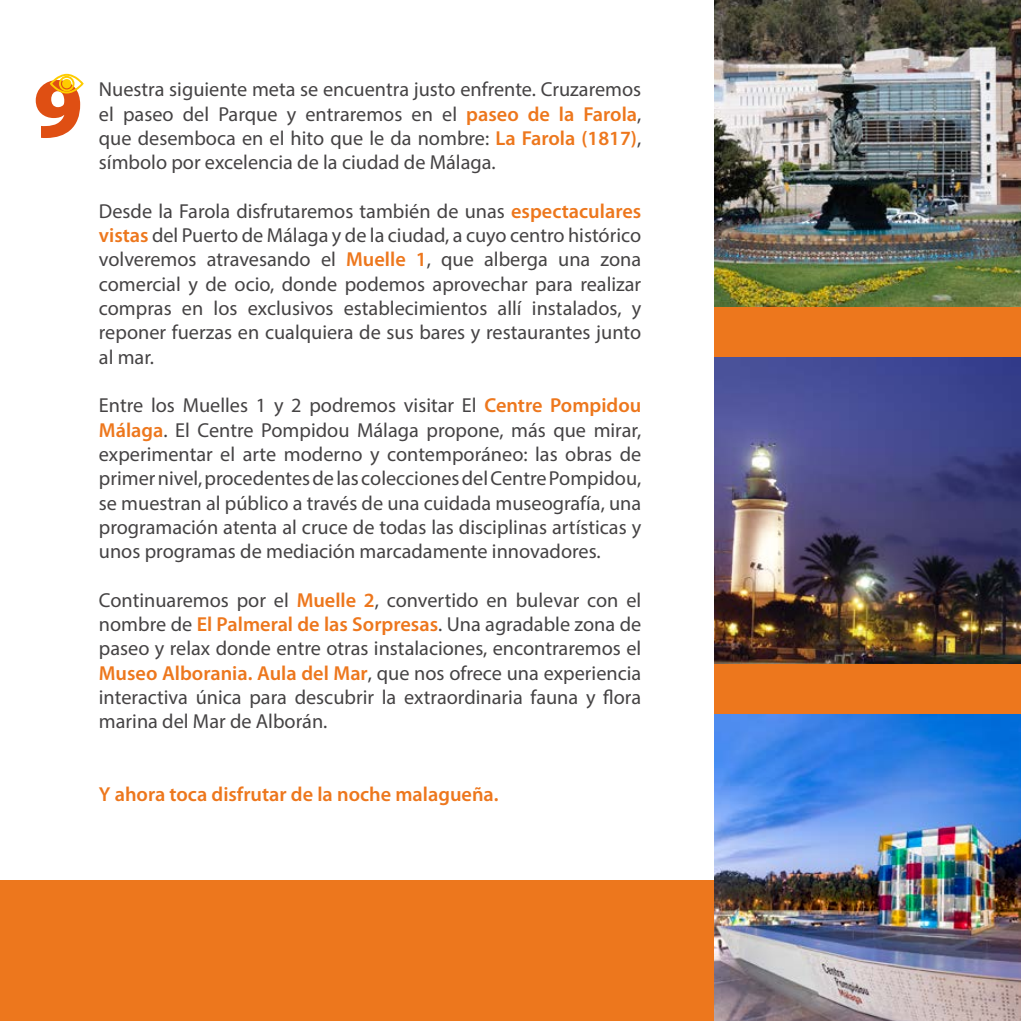
<style>
.page{position:relative;width:1021px;height:1021px;background:#fff}
.page>*{position:absolute;margin:0;border:0;box-sizing:border-box;transform-origin:0 0}
.t1{font:900 86.4px "Myriad Pro";color:#df4f13}
.t2{font:20.25px/24.3px "Myriad Pro";color:#454344;text-align:justify}
.t3{font:600 20.25px "Myriad Pro";color:#ed771d}
.s1{font-weight:600;color:#ed771d}
</style>
<div class="page">
<div style="left:714px;top:0;width:306px;height:1020px;background:#ed771d"></div>
<div style="left:0;top:880px;width:1020px;height:140px;background:#ed771d"></div>
<svg style="left:50px;top:74px;width:34px;height:19px"></svg>
<img style="left:714px;top:714px;width:306px;height:306px">
<img style="left:714px;top:357px;width:306px;height:306px">
<img style="left:714px;top:0;width:306px;height:306px">
<h1 class="t1" style="left:33px;top:59px;width:51px">9</h1>
<p class="t2" style="left:99px;top:77px;width:544px">Nuestra siguiente meta se encuentra justo enfrente. Cruzaremos el paseo del Parque y entraremos en el <span class="s1">paseo de la Farola</span>, que desemboca en el hito que le da nombre: <span class="s1">La Farola (1817)</span>, símbolo por excelencia de la ciudad de Málaga.</p>
<p class="t2" style="left:99px;top:198px;width:544px">Desde la Farola disfrutaremos también de unas <span class="s1">espectaculares vistas</span> del Puerto de Málaga y de la ciudad, a cuyo centro histórico volveremos atravesando el <span class="s1">Muelle 1</span>, que alberga una zona comercial y de ocio, donde podemos aprovechar para realizar compras en los exclusivos establecimientos allí instalados, y reponer fuerzas en cualquiera de sus bares y restaurantes junto al mar.</p>
<p class="t2" style="left:99px;top:393px;width:544px">Entre los Muelles 1 y 2 podremos visitar El <span class="s1">Centre Pompidou Málaga</span>. El Centre Pompidou Málaga propone, más que mirar, experimentar el arte moderno y contemporáneo: las obras de primer nivel, procedentes de las colecciones del Centre Pompidou, se muestran al público a través de una cuidada museografía, una programación atenta al cruce de todas las disciplinas artísticas y unos programas de mediación marcadamente innovadores.</p>
<p class="t2" style="left:99px;top:587px;width:544px">Continuaremos por el <span class="s1">Muelle 2</span>, convertido en bulevar con el nombre de <span class="s1">El Palmeral de las Sorpresas</span>. Una agradable zona de paseo y relax donde entre otras instalaciones, encontraremos el <span class="s1">Museo Alborania. Aula del Mar</span>, que nos ofrece una experiencia interactiva única para descubrir la extraordinaria fauna y flora marina del Mar de Alborán.</p>
<p class="t3" style="left:99px;top:783px;width:401px">Y ahora toca disfrutar de la noche malagueña.</p>
</div>
